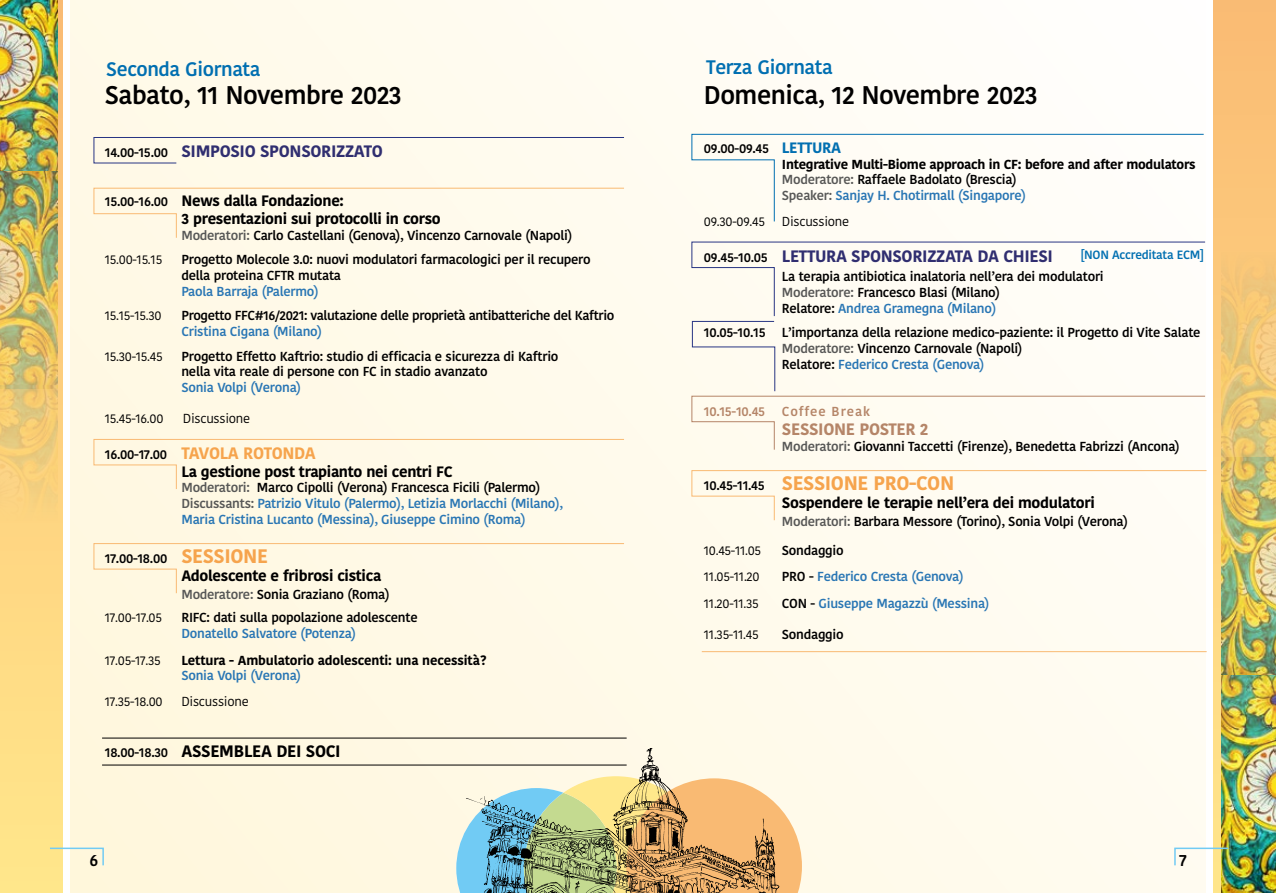
<style>
.page{position:relative;width:1276px;height:893px;background:#fff}
.page>*{position:absolute;margin:0;border:0;box-sizing:border-box;transform-origin:0 0}
.t1{font:600 25.5px "Kohinoor Telugu";letter-spacing:-.02em;color:#000}
.t2{font:600 19.5px "Kohinoor Telugu";letter-spacing:-.02em;color:#006fb1}
.t3{font:700 19.5px "Kohinoor Telugu";letter-spacing:-.02em;color:#f6a44d}
.t4{font:700 16.5px "Kohinoor Telugu";letter-spacing:-.02em;color:#302e70}
.t5{font:700 16.5px "Kohinoor Telugu";letter-spacing:-.02em;color:#000}
.t6{font:700 16.5px "Kohinoor Telugu";letter-spacing:-.02em;color:#f6a44d}
.t7{font:700 16.5px "Kohinoor Telugu";letter-spacing:-.02em;color:#b58568}
.t8{font:600 16.5px "Kohinoor Telugu";color:#000}
.t9{font:700 15px/18px "Kohinoor Telugu";letter-spacing:-.02em;color:#000}
.t10{font:600 13.05px/15.6px "Kohinoor Telugu";letter-spacing:-.02em;color:#000}
.t11{font:600 13.05px/15.6px "Kohinoor Telugu";letter-spacing:-.02em;color:#2976b4}
.t12{font:700 13.05px/15.6px "Kohinoor Telugu";letter-spacing:-.02em;color:#000}
.t13{font:13.05px "Kohinoor Telugu";letter-spacing:-.02em;color:#000}
.t14{font:600 13.05px "Kohinoor Telugu";letter-spacing:.065em;color:#b58568}
.t15{font:600 12px "Kohinoor Telugu";letter-spacing:-.02em;color:#006fb1}
.s1{font-weight:600}
.s2{font-size:15px;color:#006fb1}
.s3{font-weight:600;color:#575756}
.s4{font-weight:600;color:#2976b4}
.s5{font-weight:600;font-size:13.05px;color:#000}
.s6{color:#575756}
.s7{color:#2976b4}
.s8{color:#000}
.s9{font-weight:600;font-size:13.05px}
.s10{font-weight:700;font-size:19.5px;color:#f6a44d}
</style>
<div class="page">
<div style="left:71px;top:0;width:1135px;height:893px;background:linear-gradient(to right,#fff8e2,#fffdf6)"></div>
<svg style="left:445px;top:763px;width:21px;height:130px;background:#e6efe5"></svg>
<svg style="left:466px;top:748px;width:338px;height:145px;background:#c4bb97"></svg>
<svg style="left:1213px;top:0;width:63px;height:893px;background:#f9c578"></svg>
<div style="left:0;top:0;width:62px;height:893px;background:linear-gradient(to bottom,#fabb74,#ffe78b)"></div>
<img style="left:1222px;top:460px;width:54px;height:216px">
<img style="left:1222px;top:676px;width:54px;height:217px">
<img style="left:1222px;top:234px;width:54px;height:226px">
<img style="left:0;top:171px;width:57px;height:215px">
<img style="left:0;top:0;width:57px;height:171px">
<img style="left:0;top:386px;width:57px;height:226px">
<svg style="left:48px;top:847px;width:57px;height:20px"></svg>
<svg style="left:1173px;top:847px;width:56px;height:20px"></svg>
<div style="left:93px;top:543px;width:532px;height:51px;background:#fff9e5"></div>
<div style="left:93px;top:439px;width:532px;height:51px;background:#fff9e7"></div>
<div style="left:93px;top:187px;width:532px;height:52px;background:#fffaea"></div>
<hr style="left:102px;top:738px;width:524px;height:1px;background:#000">
<hr style="left:702px;top:651px;width:504px;height:1px;background:#f9ba73">
<hr style="left:102px;top:765px;width:524px;height:1px;background:#000">
<div style="left:691px;top:134px;width:513px;height:88px;background:#fffdf6"></div>
<div style="left:691px;top:470px;width:516px;height:51px;background:#fffcf1"></div>
<div style="left:93px;top:137px;width:532px;height:27px;background:#fffaeb"></div>
<div style="left:691px;top:241px;width:514px;height:209px;background:#fffcf4"></div>
<h2 class="t2" style="left:706px;top:56px;width:128px">Terza Giornata</h2>
<h2 class="t2" style="left:106px;top:58px;width:156px">Seconda Giornata</h2>
<h1 class="t1" style="left:105px;top:80px;width:298px">Sabato, 11 Novembre 2023</h1>
<h1 class="t1" style="left:704px;top:80px;width:335px">Domenica, 12 Novembre 2023</h1>
<p class="t12" style="left:782px;top:141px;width:415px;text-indent:-78px"><span class="s1">09.00-09.45</span> <span class="s2">LETTURA<br></span>Integrative Multi-Biome approach in CF: before and after modulators <span class="s3">Moderatore:</span> <span class="s1">Raffaele Badolato (Brescia)<br></span><span class="s3">Speaker:</span> <span class="s4">Sanjay H. Chotirmall (Singapore)</span></p>
<p class="t13" style="left:704px;top:214px;width:63px">09.30-09.45</p>
<p class="t13" style="left:782px;top:214px;width:69px">Discussione</p>
<p class="t4" style="left:704px;top:246px;width:351px"><span class="s5">09.45-10.05</span> LETTURA SPONSORIZZATA DA CHIESI</p>
<p class="t10" style="left:782px;top:269px;width:323px">La terapia antibiotica inalatoria nell’era dei modulatori<br><span class="s6">Moderatore:</span> Francesco Blasi (Milano)<br>Relatore: <span class="s7">Andrea Gramegna (Milano)</span></p>
<p class="t10" style="left:782px;top:325px;width:420px;text-indent:-78px">10.05-10.15 L’importanza della relazione medico-paziente: il Progetto di Vite Salate<br><span class="s6">Moderatore:</span> Vincenzo Carnovale (Napoli)<br>Relatore: <span class="s7">Federico Cresta (Genova)</span></p>
<p class="t14" style="left:704px;top:403px;width:63px">10.15-10.45</p>
<p class="t14" style="left:782px;top:403px;width:90px">Coffee Break</p>
<p class="t7" style="left:782px;top:420px;width:148px">SESSIONE POSTER 2</p>
<p class="t10" style="left:782px;top:439px;width:399px"><span class="s6">Moderatori:</span> Giovanni Taccetti (Firenze), Benedetta Fabrizzi (Ancona)</p>
<h2 class="t3" style="left:704px;top:472px;width:252px"><span class="s5">10.45-11.45</span> SESSIONE PRO-CON</h2>
<p class="t9" style="left:782px;top:494px;width:314px">Sospendere le terapie nell’era dei modulatori</p>
<p class="t10" style="left:782px;top:514px;width:347px"><span class="s6">Moderatori:</span> Barbara Messore (Torino), Sonia Volpi (Verona)</p>
<p class="t13" style="left:704px;top:543px;width:59px">10.45-11.05</p>
<p class="t10" style="left:782px;top:543px;width:63px">Sondaggio</p>
<p class="t13" style="left:704px;top:569px;width:57px">11.05-11.20</p>
<p class="t11" style="left:782px;top:569px;width:183px"><span class="s8">PRO -</span> Federico Cresta (Genova)</p>
<p class="t13" style="left:704px;top:595px;width:56px">11.20-11.35</p>
<p class="t11" style="left:782px;top:595px;width:209px"><span class="s8">CON -</span> Giuseppe Magazzù (Messina)</p>
<p class="t13" style="left:704px;top:627px;width:56px">11.35-11.45</p>
<p class="t10" style="left:782px;top:627px;width:63px">Sondaggio</p>
<p class="t4" style="left:105px;top:141px;width:279px"><span class="s5">14.00-15.00</span> SIMPOSIO SPONSORIZZATO</p>
<p class="t9" style="left:181px;top:192px;width:261px;text-indent:-76px"><span class="s9">15.00-16.00</span> News dalla Fondazione:<br>3 presentazioni sui protocolli in corso</p>
<p class="t10" style="left:181px;top:227px;width:392px"><span class="s6">Moderatori:</span> Carlo Castellani (Genova), Vincenzo Carnovale (Napoli)</p>
<p class="t13" style="left:105px;top:252px;width:59px">15.00-15.15</p>
<p class="t10" style="left:181px;top:252px;width:411px">Progetto Molecole 3.0: nuovi modulatori farmacologici per il recupero della proteina CFTR mutata</p>
<p class="t11" style="left:181px;top:283px;width:139px">Paola Barraja (Palermo)</p>
<p class="t13" style="left:105px;top:308px;width:58px">15.15-15.30</p>
<p class="t10" style="left:181px;top:308px;width:434px">Progetto FFC#16/2021: valutazione delle proprietà antibatteriche del Kaftrio</p>
<p class="t11" style="left:181px;top:324px;width:142px">Cristina Cigana (Milano)</p>
<p class="t13" style="left:105px;top:348px;width:59px">15.30-15.45</p>
<p class="t10" style="left:181px;top:348px;width:378px">Progetto Effetto Kaftrio: studio di efficacia e sicurezza di Kaftrio nella vita reale di persone con FC in stadio avanzato</p>
<p class="t11" style="left:181px;top:380px;width:121px">Sonia Volpi (Verona)</p>
<p class="t13" style="left:105px;top:411px;width:60px">15.45-16.00</p>
<p class="t13" style="left:183px;top:411px;width:69px">Discussione</p>
<p class="t6" style="left:105px;top:443px;width:212px"><span class="s5">16.00-17.00</span> TAVOLA ROTONDA</p>
<p class="t9" style="left:181px;top:462px;width:273px">La gestione post trapianto nei centri FC</p>
<p class="t11" style="left:181px;top:480px;width:383px"><span class="s6">Moderatori:</span> <span class="s8">Marco Cipolli (Verona) Francesca Ficili (Palermo)<br></span><span class="s6">Discussants:</span> Patrizio Vitulo (Palermo), Letizia Morlacchi (Milano),<br>Maria Cristina Lucanto (Messina), Giuseppe Cimino (Roma)</p>
<p class="t10" style="left:105px;top:550px;width:165px">17.00-18.00 <span class="s10">SESSIONE</span></p>
<p class="t9" style="left:181px;top:566px;width:201px">Adolescente e fribrosi cistica</p>
<p class="t10" style="left:181px;top:586px;width:210px"><span class="s6">Moderatore:</span> Sonia Graziano (Roma)</p>
<p class="t13" style="left:105px;top:610px;width:59px">17.00-17.05</p>
<p class="t10" style="left:181px;top:609px;width:238px">RIFC: dati sulla popolazione adolescente</p>
<p class="t11" style="left:181px;top:625px;width:176px">Donatello Salvatore (Potenza)</p>
<p class="t13" style="left:105px;top:652px;width:57px">17.05-17.35</p>
<p class="t12" style="left:181px;top:652px;width:307px">Lettura - Ambulatorio adolescenti: una necessità?</p>
<p class="t11" style="left:181px;top:668px;width:121px">Sonia Volpi (Verona)</p>
<p class="t13" style="left:105px;top:694px;width:59px">17.35-18.00</p>
<p class="t13" style="left:181px;top:694px;width:69px">Discussione</p>
<p class="t5" style="left:105px;top:742px;width:237px"><span class="s9">18.00-18.30</span> ASSEMBLEA DEI SOCI</p>
<p class="t15" style="left:1080px;top:247px;width:125px">[NON Accreditata ECM]</p>
<p class="t8" style="left:90px;top:850px;width:10px">6</p>
<p class="t8" style="left:1179px;top:850px;width:9px">7</p>
</div>
